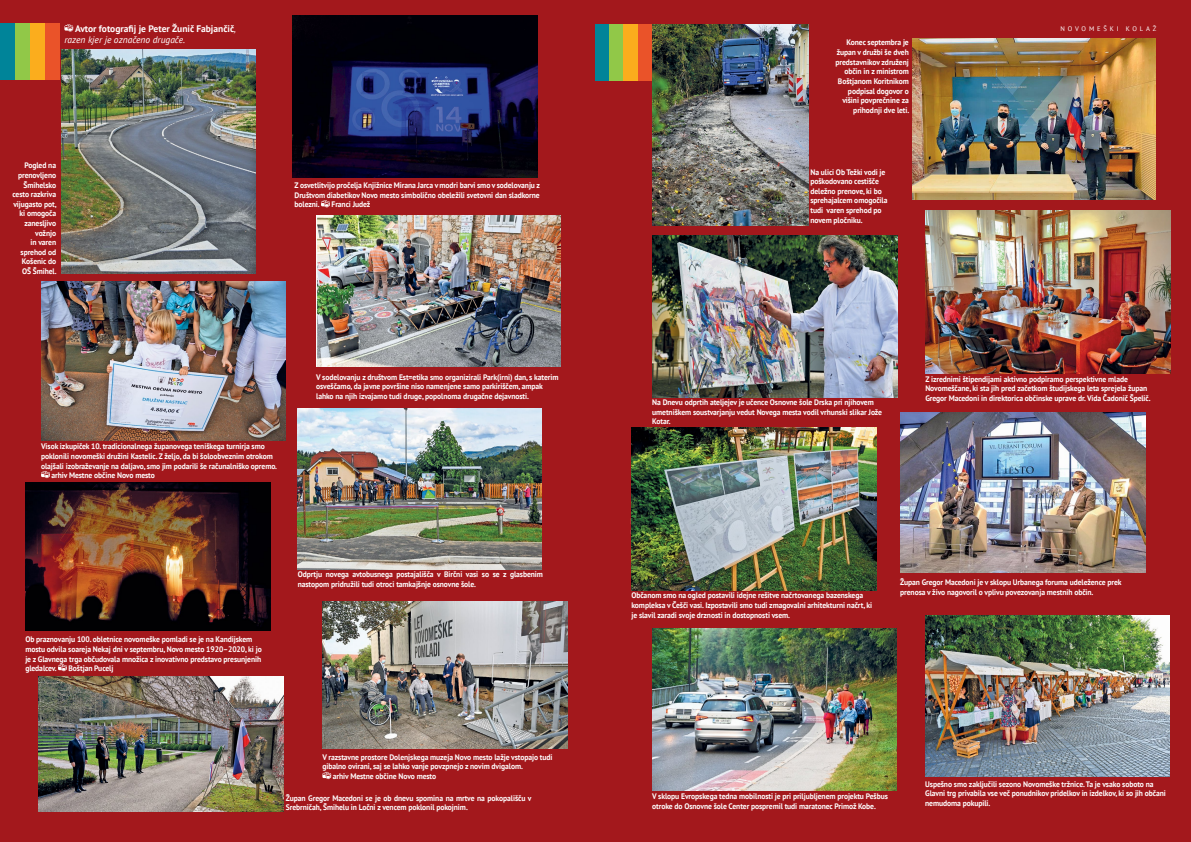
<style>
.page{position:relative;width:1191px;height:842px;background:#a3181c}
.page>*{position:absolute;margin:0;border:0;box-sizing:border-box;transform-origin:0 0}
.t1{font:700 9.5px/11.4px "PT Sans";color:#fff}
.t2{font:700 8px/9.6px "PT Sans";letter-spacing:-.01em;color:#fff;scale:.95 1}
.t3{font:6.7px "PT Sans";letter-spacing:.43em;color:#fff}
.s1{font-weight:400;font-style:italic}
</style>
<div class="page">
<svg style="left:64px;top:24px;width:9px;height:8px"></svg>
<div style="left:0;top:24px;width:15px;height:56px;background:#008499"></div>
<div style="left:15px;top:24px;width:15px;height:56px;background:#91c848"></div>
<div style="left:30px;top:24px;width:15px;height:56px;background:#fbad1d"></div>
<div style="left:45px;top:24px;width:15px;height:56px;background:#ea5329"></div>
<svg style="left:41px;top:471px;width:9px;height:7px"></svg>
<svg style="left:58px;top:664px;width:9px;height:7px"></svg>
<svg style="left:321px;top:200px;width:9px;height:8px"></svg>
<svg style="left:322px;top:772px;width:9px;height:7px"></svg>
<img style="left:41px;top:281px;width:245px;height:159px">
<img style="left:61px;top:50px;width:195px;height:223px">
<img style="left:316px;top:216px;width:244px;height:151px">
<img style="left:25px;top:482px;width:245px;height:149px">
<img style="left:292px;top:16px;width:245px;height:162px">
<img style="left:38px;top:676px;width:245px;height:135px">
<img style="left:298px;top:409px;width:243px;height:161px">
<img style="left:322px;top:601px;width:245px;height:148px">
<div style="left:595px;top:24px;width:14px;height:57px;background:#008499"></div>
<div style="left:609px;top:24px;width:15px;height:57px;background:#91c848"></div>
<div style="left:624px;top:24px;width:14px;height:57px;background:#fbad1d"></div>
<div style="left:638px;top:24px;width:14px;height:57px;background:#ea5329"></div>
<img style="left:631px;top:428px;width:245px;height:162px">
<img style="left:652px;top:628px;width:244px;height:162px">
<img style="left:925px;top:211px;width:245px;height:163px">
<img style="left:900px;top:413px;width:245px;height:160px">
<img style="left:925px;top:616px;width:244px;height:161px">
<img style="left:652px;top:24px;width:156px;height:201px">
<img style="left:913px;top:39px;width:242px;height:161px">
<img style="left:652px;top:235px;width:245px;height:163px">
<p class="t1" style="left:64px;top:22px;width:173px;text-indent:11px">Avtor fotografij je Peter Žunič Fabjančič<span class="s1">, razen kjer je označeno drugače.</span></p>
<p class="t2" style="left:13px;top:161px;width:48px;text-align:right">Pogled na prenovljeno<br>Šmihelsko cesto razkriva vijugasto pot, ki omogoča zanesljivo vožnjo<br>in varen sprehod od<br>Košenic do<br>OŠ Šmihel.</p>
<p class="t2" style="left:294px;top:180px;width:260px;text-align:justify">Z osvetlitvijo pročelja Knjižnice Mirana Jarca v modri barvi smo v sodelovanju z Društvom diabetikov Novo mesto simbolično obeležili svetovni dan sladkorne bolezni.</p>
<p class="t2" style="left:331px;top:200px;width:42px">Franci Judež</p>
<p class="t2" style="left:41px;top:442px;width:237px">Visok izkupiček 10. tradicionalnega županovega teniškega turnirja smo</p>
<p class="t2" style="left:41px;top:451px;width:245px">poklonili novomeški družini Kastelic. Z željo, da bi šoloobveznim otrokom</p>
<p class="t2" style="left:41px;top:461px;width:250px">olajšali izobraževanje na daljavo, smo jim podarili še računalniško opremo.</p>
<p class="t2" style="left:52px;top:470px;width:110px">arhiv Mestne občine Novo mesto</p>
<p class="t2" style="left:316px;top:372px;width:257px">V sodelovanju z društvom Est=etika smo organizirali Park(irni) dan, s katerim osveščamo, da javne površine niso namenjene samo parkiriščem, ampak lahko na njih izvajamo tudi druge, popolnoma drugačne dejavnosti.</p>
<p class="t2" style="left:25px;top:635px;width:250px">Ob praznovanju 100. obletnice novomeške pomladi se je na Kandijskem mostu odvila soareja Nekaj dni v septembru, Novo mesto 1920–2020, ki jo je z Glavnega trga občudovala množica z inovativno predstavo presunjenih gledalcev.</p>
<p class="t2" style="left:69px;top:663px;width:49px">Boštjan Pucelj</p>
<p class="t2" style="left:298px;top:569px;width:260px">Odprtju novega avtobusnega postajališča v Birčni vasi so se z glasbenim nastopom pridružili tudi otroci tamkajšnje osnovne šole.</p>
<p class="t2" style="left:322px;top:752px;width:244px">V razstavne prostore Dolenjskega muzeja Novo mesto lažje vstopajo tudi</p>
<p class="t2" style="left:322px;top:762px;width:212px">gibalno ovirani, saj se lahko vanje povzpnejo z novim dvigalom.</p>
<p class="t2" style="left:333px;top:771px;width:110px">arhiv Mestne občine Novo mesto</p>
<p class="t2" style="left:286px;top:793px;width:260px">Župan Gregor Macedoni se je ob dnevu spomina na mrtve na pokopališču v<br>Srebrničah, Šmihelu in Ločni z vencem poklonil pokojnim.</p>
<p class="t2" style="left:835px;top:38px;width:79px;text-align:right">Konec septembra je župan v družbi še dveh predstavnikov združenj občin in z ministrom<br>Boštjanom Koritnikom podpisal dogovor o višini povprečnine za prihodnji dve leti.</p>
<p class="t2" style="left:810px;top:167px;width:83px">Na ulici Ob Težki vodi je poškodovano cestišče deležno prenove, ki bo sprehajalcem omogočila tudi varen sprehod po novem pločniku.</p>
<p class="t3" style="left:1060px;top:25px;width:97px">NOVOMEŠKI KOLAŽ</p>
<p class="t2" style="left:652px;top:397px;width:243px">Na Dnevu odprtih ateljejev je učence Osnovne šole Drska pri njihovem umetniškem soustvarjanju vedut Novega mesta vodil vrhunski slikar Jože<br>Kotar.</p>
<p class="t2" style="left:925px;top:374px;width:239px">Z izrednimi štipendijami aktivno podpiramo perspektivne mlade<br>Novomeščane, ki sta jih pred začetkom študijskega leta sprejela župan<br>Gregor Macedoni in direktorica občinske uprave dr. Vida Čadonič Špelič.</p>
<p class="t2" style="left:631px;top:591px;width:255px">Občanom smo na ogled postavili idejne rešitve načrtovanega bazenskega kompleksa v Češči vasi. Izpostavili smo tudi zmagovalni arhitekturni načrt, ki je slavil zaradi svoje drznosti in dostopnosti vsem.</p>
<p class="t2" style="left:900px;top:578px;width:234px">Župan Gregor Macedoni je v sklopu Urbanega foruma udeležence prek prenosa v živo nagovoril o vplivu povezovanja mestnih občin.</p>
<p class="t2" style="left:652px;top:792px;width:250px">V sklopu Evropskega tedna mobilnosti je pri priljubljenem projektu Pešbus otroke do Osnovne šole Center pospremil tudi maratonec Primož Kobe.</p>
<p class="t2" style="left:925px;top:779px;width:255px">Uspešno smo zaključili sezono Novomeške tržnice. Ta je vsako soboto na<br>Glavni trg privabila vse več ponudnikov pridelkov in izdelkov, ki so jih občani nemudoma pokupili.</p>
</div>
